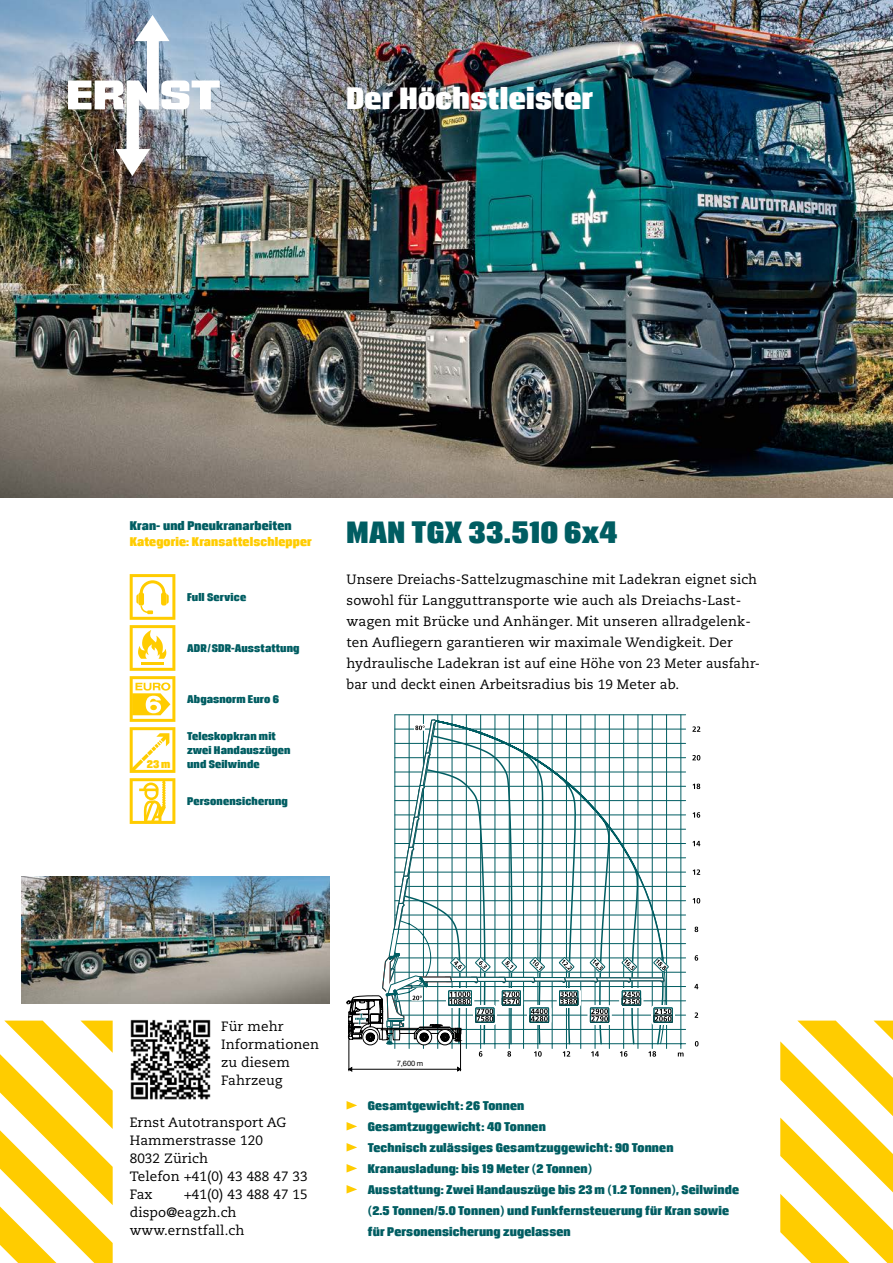
<style>
.page{position:relative;width:893px;height:1263px;background:#fff}
.page>*{position:absolute;margin:0;border:0;box-sizing:border-box;transform-origin:0 0}
.t1{font:33px "Breuer Headline";letter-spacing:.01em;color:#fff}
.t2{font:33px "Breuer Headline";letter-spacing:.01em;color:#005d62}
.t3{font:13.5px/18px "Caecilia LT Std";letter-spacing:.01em;color:#000}
.t4{font:13.5px/21px "Breuer Headline";letter-spacing:.01em;color:#005d62}
.t5{font:13.5px "Breuer Headline";letter-spacing:.01em;color:#fc0}
.t6{font:12px/14.4px "Breuer Headline";letter-spacing:.01em;color:#005d62}
.t7{font:7.5px "Helvetica Neue LT Pro";color:#000}
</style>
<div class="page">
<img style="left:0;top:0;width:893px;height:497px">
<img style="left:68px;top:15px;width:152px;height:161px">
<svg style="left:347px;top:1101px;width:10px;height:8px"></svg>
<svg style="left:347px;top:1122px;width:10px;height:8px"></svg>
<svg style="left:347px;top:1143px;width:10px;height:8px"></svg>
<svg style="left:347px;top:1164px;width:10px;height:8px"></svg>
<svg style="left:347px;top:1185px;width:10px;height:8px"></svg>
<svg style="left:0;top:1020px;width:113px;height:243px"></svg>
<svg style="left:780px;top:1020px;width:113px;height:243px"></svg>
<img style="left:21px;top:876px;width:309px;height:127px">
<hr style="left:395px;top:714px;width:291px;height:1px;background:#005d62">
<hr style="left:460px;top:1028px;width:1px;height:43px;background:#000">
<hr style="left:348px;top:1039px;width:1px;height:32px;background:#000">
<hr style="left:349px;top:1069px;width:111px;height:1px;background:#000">
<svg style="left:347px;top:715px;width:353px;height:342px"></svg>
<img style="left:130px;top:1019px;width:81px;height:81px">
<svg style="left:130px;top:574px;width:45px;height:250px"></svg>
<h1 class="t1" style="left:347px;top:80px;width:248px">Der Höchstleister</h1>
<p class="t4" style="left:130px;top:515px;width:163px">Kran- und Pneukranarbeiten</p>
<p class="t5" style="left:130px;top:534px;width:184px">Kategorie: Kransattelschlepper</p>
<p class="t6" style="left:187px;top:590px;width:61px">Full Service</p>
<p class="t6" style="left:187px;top:641px;width:114px">ADR/SDR-Ausstattung</p>
<p class="t6" style="left:187px;top:692px;width:93px">Abgasnorm Euro 6</p>
<p class="t6" style="left:187px;top:728px;width:105px">Teleskopkran mit zwei Handauszügen und Seilwinde</p>
<p class="t6" style="left:187px;top:794px;width:102px">Personensicherung</p>
<h1 class="t2" style="left:347px;top:514px;width:273px">MAN TGX 33.510 6x4</h1>
<p class="t3" style="left:347px;top:569px;width:415px;line-height:21px">Unsere Dreiachs-Sattelzugmaschine mit Ladekran eignet sich sowohl für Langguttransporte wie auch als Dreiachs-Last&shy;wagen mit Brücke und Anhänger. Mit unseren allradgelenk&shy;ten Aufliegern garantieren wir maximale Wendigkeit. Der hydraulische Ladekran ist auf eine Höhe von 23 Meter ausfahr&shy;bar und deckt einen Arbeitsradius bis 19 Meter ab.</p>
<p class="t3" style="left:221px;top:1017px;width:100px">Für mehr<br>Informationen zu diesem<br>Fahrzeug</p>
<p class="t3" style="left:130px;top:1114px;width:180px">Ernst Autotransport AG<br>Hammerstrasse 120<br>8032 Zürich<br>Telefon +41(0) 43 488 47 33<br>Fax</p>
<p class="t3" style="left:130px;top:1186px;width:180px;text-indent:54px">+41(0) 43 488 47 15 dispo@eagzh.ch www.ernstfall.ch</p>
<p class="t7" style="left:397px;top:1059px;width:28px">7,600 m</p>
<p class="t4" style="left:368px;top:1094px;width:373px">Gesamtgewicht: 26 Tonnen<br>Gesamtzuggewicht: 40 Tonnen<br>Technisch zulässiges Gesamtzuggewicht: 90 Tonnen Kranausladung: bis 19 Meter (2 Tonnen)<br>Ausstattung: Zwei Handauszüge bis 23m (1.2 Tonnen), Seilwinde (2.5 Tonnen/5.0 Tonnen) und Funkfernsteuerung für Kran sowie für Personensicherung zugelassen</p>
</div>
